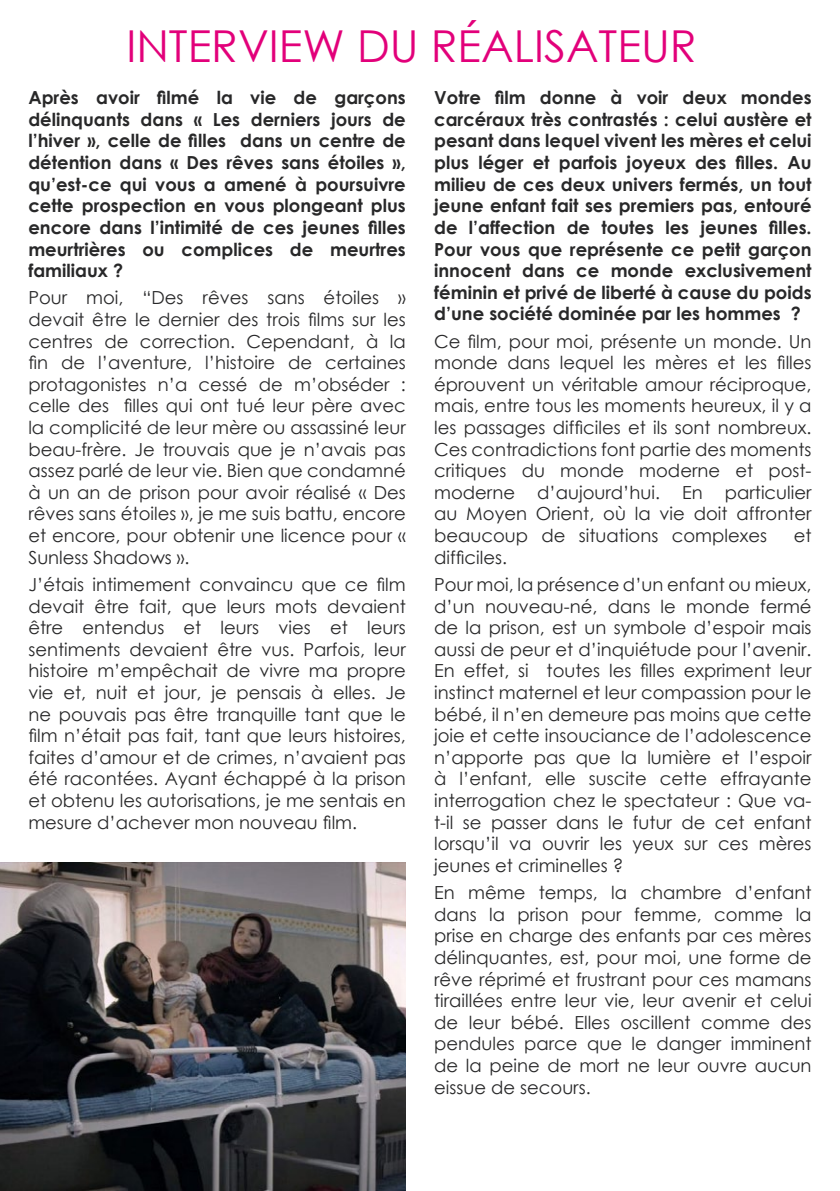
<style>
.page{position:relative;width:840px;height:1191px;background:#fff}
.page>*{position:absolute;margin:0;border:0;box-sizing:border-box;transform-origin:0 0}
.t1{font:44px "Century Gothic";color:#e2007a}
.t2{font:18px/21.6px "Century Gothic";color:#282829;text-align:justify}
.t3{font:700 18px/21.6px "Century Gothic";color:#282829;text-align:justify}
</style>
<div class="page">
<img style="left:0;top:862px;width:405px;height:329px">
<h1 class="t1" style="left:126px;top:16px;width:571px">INTERVIEW DU RÉALISATEUR</h1>
<p class="t3" style="left:28px;top:86px;width:379px">Après avoir filmé la vie de garçons délinquants dans « Les derniers jours de l’hiver », celle de filles dans un centre de détention dans « Des rêves sans étoiles », qu’est-ce qui vous a amené à poursuivre cette prospection en vous plongeant plus encore dans l’intimité de ces jeunes filles meurtrières ou complices de meurtres familiaux ?</p>
<p class="t2" style="left:28px;top:287px;width:379px">Pour moi, “Des rêves sans étoiles » devait être le dernier des trois films sur les centres de correction. Cependant, à la fin de l’aventure, l’histoire de certaines protagonistes n’a cessé de m’obséder : celle des filles qui ont tué leur père avec la complicité de leur mère ou assassiné leur beau-frère. Je trouvais que je n’avais pas assez parlé de leur vie. Bien que condamné à un an de prison pour avoir réalisé « Des rêves sans étoiles », je me suis battu, encore et encore, pour obtenir une licence pour « Sunless Shadows ».</p>
<p class="t2" style="left:28px;top:573px;width:379px">J’étais intimement convaincu que ce film devait être fait, que leurs mots devaient être entendus et leurs vies et leurs sentiments devaient être vus. Parfois, leur histoire m’empêchait de vivre ma propre vie et, nuit et jour, je pensais à elles. Je ne pouvais pas être tranquille tant que le film n’était pas fait, tant que leurs histoires, faites d’amour et de crimes, n’avaient pas été racontées. Ayant échappé à la prison et obtenu les autorisations, je me sentais en mesure d’achever mon nouveau film.</p>
<p class="t3" style="left:434px;top:86px;width:379px">Votre film donne à voir deux mondes carcéraux très contrastés : celui austère et pesant dans lequel vivent les mères et celui plus léger et parfois joyeux des filles. Au milieu de ces deux univers fermés, un tout jeune enfant fait ses premiers pas, entouré de l’affection de toutes les jeunes filles.<br>Pour vous que représente ce petit garçon innocent dans ce monde exclusivement féminin et privé de liberté à cause du poids d’une société dominée par les hommes ?</p>
<p class="t2" style="left:434px;top:330px;width:379px">Ce film, pour moi, présente un monde. Un monde dans lequel les mères et les filles éprouvent un véritable amour réciproque, mais, entre tous les moments heureux, il y a les passages difficiles et ils sont nombreux.<br>Ces contradictions font partie des moments critiques du monde moderne et post&shy;moderne d’aujourd’hui. En particulier au Moyen Orient, où la vie doit affronter beaucoup de situations complexes</p>
<p class="t2" style="left:793px;top:524px;width:19px">et</p>
<p class="t2" style="left:434px;top:543px;width:379px;line-height:27.2px">difficiles.<br>Pour moi, la présence d’un enfant ou mieux,</p>
<p class="t2" style="left:434px;top:595px;width:379px">d’un nouveau-né, dans le monde fermé de la prison, est un symbole d’espoir mais aussi de peur et d’inquiétude pour l’avenir.<br>En effet, si toutes les filles expriment leur instinct maternel et leur compassion pour le bébé, il n’en demeure pas moins que cette joie et cette insouciance de l’adolescence n’apporte pas que la lumière et l’espoir à l’enfant, elle suscite cette effrayante interrogation chez le spectateur : Que va&shy;t-il se passer dans le futur de cet enfant lorsqu’il va ouvrir les yeux sur ces mères jeunes et criminelles ?</p>
<p class="t2" style="left:434px;top:881px;width:379px">En même temps, la chambre d’enfant dans la prison pour femme, comme la prise en charge des enfants par ces mères délinquantes, est, pour moi, une forme de rêve réprimé et frustrant pour ces mamans tiraillées entre leur vie, leur avenir et celui de leur bébé. Elles oscillent comme des pendules parce que le danger imminent de la peine de mort ne leur ouvre aucun eissue de secours.</p>
</div>
